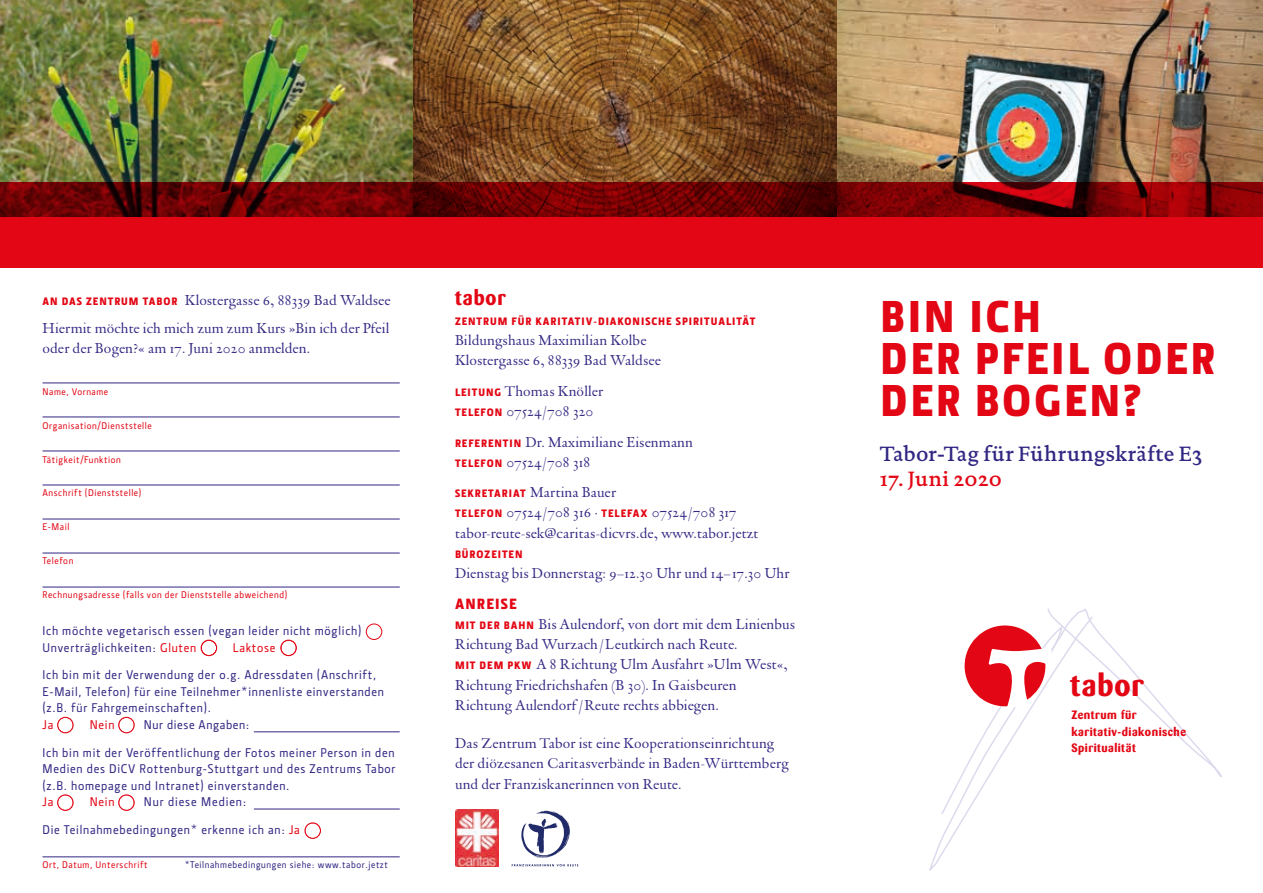
<style>
.page{position:relative;width:1263px;height:893px;background:#fff}
.page>*{position:absolute;margin:0;border:0;box-sizing:border-box;transform-origin:0 0}
.t1{font:900 45px/42px "Section";letter-spacing:.06em;color:#e30614}
.t2{font:700 30.9px "Barmeno";letter-spacing:.03em;color:#e30614}
.t3{font:21px "DTL Documenta ST Medium";letter-spacing:.025em;color:#312783}
.t4{font:21px "DTL Documenta ST Medium";letter-spacing:.025em;color:#e30614}
.t5{font:700 21px "Barmeno";letter-spacing:.04em;color:#e30614}
.t6{font:15px/20.2px "DTL Vanden Keere D";letter-spacing:.01em;color:#312783}
.t7{font:15px "DTL Vanden Keere D Caps";letter-spacing:.01em;color:#312783}
.t8{font:900 15px "Section";letter-spacing:.08em;color:#e30614}
.t9{font:500 12.75px/16.5px "Section";letter-spacing:.06em;color:#312783}
.t10{font:500 12.75px "Section";letter-spacing:.06em;color:#e30614}
.t11{font:700 12px/16.5px "Barmeno";letter-spacing:.04em;color:#e30614}
.t12{font:900 10.8px "Section";letter-spacing:.09em;color:#e30614}
.t13{font:500 9.75px "Section";letter-spacing:.06em;color:#e30614}
.t14{font:500 9.75px "Section";letter-spacing:.06em;color:#312783}
.s1{font-family:"Section";font-weight:900;font-size:10.8px;color:#e30614}
.s2{font-family:"DTL Vanden Keere D Caps"}
.s3{color:#e30614}
.s4{font-family:"Barmeno";font-size:12px}
</style>
<div class="page">
<img style="left:0;top:0;width:1263px;height:183px">
<svg style="left:929px;top:608px;width:293px;height:263px"></svg>
<svg style="left:940px;top:624px;width:123px;height:192px"></svg>
<svg style="left:0;top:183px;width:1263px;height:85px;background:#b3040d"></svg>
<div style="left:366px;top:624px;width:16px;height:16px;border:1px solid #e30614;border-radius:50%"></div>
<div style="left:281px;top:640px;width:15px;height:16px;border:1px solid #e30614;border-radius:50%"></div>
<div style="left:280px;top:640px;width:17px;height:16px;border:1px solid #e30614;border-radius:50%"></div>
<div style="left:58px;top:717px;width:15px;height:16px;border:1px solid #e30614;border-radius:50%"></div>
<div style="left:57px;top:717px;width:17px;height:16px;border:1px solid #e30614;border-radius:50%"></div>
<div style="left:305px;top:823px;width:15px;height:15px;border:1px solid #e30614;border-radius:50%"></div>
<div style="left:305px;top:822px;width:16px;height:17px;border:1px solid #e30614;border-radius:50%"></div>
<hr style="left:43px;top:383px;width:357px;height:1px;background:#312783">
<hr style="left:43px;top:417px;width:357px;height:1px;background:#312783">
<hr style="left:43px;top:451px;width:357px;height:1px;background:#312783">
<hr style="left:43px;top:485px;width:357px;height:1px;background:#312783">
<hr style="left:43px;top:519px;width:357px;height:1px;background:#312783">
<hr style="left:43px;top:553px;width:357px;height:1px;background:#312783">
<hr style="left:43px;top:587px;width:357px;height:1px;background:#312783">
<hr style="left:43px;top:857px;width:357px;height:1px;background:#312783">
<div style="left:119px;top:717px;width:15px;height:16px;border:1px solid #e30614;border-radius:50%"></div>
<div style="left:118px;top:717px;width:17px;height:16px;border:1px solid #e30614;border-radius:50%"></div>
<div style="left:58px;top:795px;width:15px;height:15px;border:1px solid #e30614;border-radius:50%"></div>
<div style="left:57px;top:794px;width:17px;height:17px;border:1px solid #e30614;border-radius:50%"></div>
<div style="left:119px;top:795px;width:15px;height:15px;border:1px solid #e30614;border-radius:50%"></div>
<div style="left:118px;top:794px;width:17px;height:17px;border:1px solid #e30614;border-radius:50%"></div>
<div style="left:201px;top:640px;width:16px;height:16px;border:1px solid #e30614;border-radius:50%"></div>
<hr style="left:254px;top:732px;width:146px;height:1px;background:#312783">
<hr style="left:254px;top:809px;width:146px;height:1px;background:#312783">
<img style="left:455px;top:809px;width:43px;height:57px">
<svg style="left:521px;top:810px;width:49px;height:48px"></svg>
<svg style="left:512px;top:864px;width:66px;height:3px"></svg>
<p class="t6" style="left:43px;top:287px;width:350px;line-height:27.8px"><span class="s1">AN DAS ZENTRUM TABOR</span> Klostergasse <span class="s2">6</span>, <span class="s2">88339</span> Bad Waldsee<br>Hiermit möchte ich mich zum zum Kurs »Bin ich der Pfeil</p>
<p class="t6" style="left:43px;top:338px;width:269px">oder der Bogen?« am <span class="s2">17</span>. Juni <span class="s2">2020</span> anmelden.</p>
<p class="t13" style="left:43px;top:386px;width:67px">Name, Vorname</p>
<p class="t13" style="left:43px;top:420px;width:111px">Organisation/Dienststelle</p>
<p class="t13" style="left:43px;top:454px;width:80px">Tätigkeit/Funktion</p>
<p class="t13" style="left:43px;top:488px;width:100px">Anschrift (Dienststelle)</p>
<p class="t13" style="left:43px;top:522px;width:28px">E-Mail</p>
<p class="t13" style="left:43px;top:555px;width:32px">Telefon</p>
<p class="t13" style="left:43px;top:589px;width:246px">Rechnungsadresse (falls von der Dienststelle abweichend)</p>
<p class="t9" style="left:43px;top:623px;width:320px">Ich möchte vegetarisch essen (vegan leider nicht möglich)<br>Unverträglichkeiten: <span class="s3">Gluten</span></p>
<p class="t10" style="left:233px;top:640px;width:44px">Laktose</p>
<p class="t9" style="left:43px;top:667px;width:343px">Ich bin mit der Verwendung der o.g. Adressdaten (Anschrift,<br>E-Mail, Telefon) für eine Teilnehmer*innenliste einverstanden (z.B. für Fahrgemeinschaften).</p>
<p class="t10" style="left:43px;top:717px;width:12px">Ja</p>
<p class="t10" style="left:90px;top:717px;width:26px">Nein</p>
<p class="t9" style="left:43px;top:711px;width:353px;line-height:27.8px;text-indent:101px">Nur diese Angaben:<br>Ich bin mit der Veröffentlichung der Fotos meiner Person in den</p>
<p class="t9" style="left:43px;top:761px;width:355px">Medien des DiCV Rottenburg-Stuttgart und des Zentrums Tabor (z.B. homepage und Intranet) einverstanden.</p>
<p class="t10" style="left:43px;top:795px;width:12px">Ja</p>
<p class="t10" style="left:90px;top:795px;width:26px">Nein</p>
<p class="t9" style="left:43px;top:788px;width:259px;line-height:27.8px;text-indent:101px">Nur diese Medien:<br>Die Teilnahmebedingungen* erkenne ich an: <span class="s3">Ja</span></p>
<p class="t13" style="left:43px;top:859px;width:106px">Ort, Datum, Unterschrift</p>
<p class="t14" style="left:185px;top:859px;width:205px">*Teilnahmebedingungen siehe: www.tabor.jetzt</p>
<h3 class="t5" style="left:455px;top:285px;width:52px">tabor</h3>
<p class="t12" style="left:455px;top:315px;width:302px">ZENTRUM FÜR KARITATIV-DIAKONISCHE SPIRITUALITÄT</p>
<p class="t6" style="left:455px;top:330px;width:207px">Bildungshaus Maximilian Kolbe<br>Klostergasse <span class="s2">6</span>, <span class="s2">88339</span> Bad Waldsee</p>
<p class="t6" style="left:455px;top:381px;width:149px"><span class="s1">LEITUNG</span> Thomas Knöller</p>
<p class="t7" style="left:455px;top:402px;width:140px"><span class="s1">TELEFON</span> 07524/708 320</p>
<p class="t6" style="left:455px;top:432px;width:239px"><span class="s1">REFERENTIN</span> Dr. Maximiliane Eisenmann</p>
<p class="t7" style="left:455px;top:452px;width:137px"><span class="s1">TELEFON</span> 07524/708 318</p>
<p class="t6" style="left:455px;top:482px;width:162px"><span class="s1">SEKRETARIAT</span> Martina Bauer</p>
<p class="t7" style="left:455px;top:503px;width:283px"><span class="s1">TELEFON</span> 07524/708 316 <span class="s4">·</span> <span class="s1">TELEFAX</span> 07524/708 317</p>
<p class="t6" style="left:455px;top:523px;width:305px">tabor-reute-sek@caritas-dicvrs.de, www.tabor.jetzt</p>
<p class="t12" style="left:455px;top:548px;width:69px">BÜROZEITEN</p>
<p class="t6" style="left:455px;top:563px;width:336px">Dienstag bis Donnerstag: <span class="s2">9–12.30</span> Uhr und <span class="s2">14–17.30</span> Uhr</p>
<p class="t8" style="left:455px;top:595px;width:63px">ANREISE</p>
<p class="t6" style="left:455px;top:614px;width:342px"><span class="s1">MIT DER BAHN</span> Bis Aulendorf, von dort mit dem Linienbus Richtung Bad Wurzach /Leutkirch nach Reute.<br><span class="s1">MIT DEM PKW</span> A <span class="s2">8</span> Richtung Ulm Ausfahrt »Ulm West«, Richtung Friedrichshafen (B <span class="s2">30</span>). In Gaisbeuren Richtung Aulendorf /Reute rechts abbiegen.</p>
<p class="t6" style="left:455px;top:733px;width:335px">Das Zentrum Tabor ist eine Kooperationseinrichtung der diözesanen Caritasverbände in Baden-Württemberg und der Franziskanerinnen von Reute.</p>
<h1 class="t1" style="left:880px;top:296px;width:336px">BIN ICH<br>DER PFEIL ODER<br>DER BOGEN?</h1>
<h3 class="t3" style="left:880px;top:441px;width:323px">Tabor-Tag für Führungskräfte E3</h3>
<h3 class="t4" style="left:880px;top:467px;width:123px">17. Juni 2020</h3>
<h2 class="t2" style="left:1070px;top:666px;width:75px">tabor</h2>
<p class="t11" style="left:1071px;top:707px;width:116px">Zentrum für karitativ-diakonische<br>Spiritualität</p>
</div>
